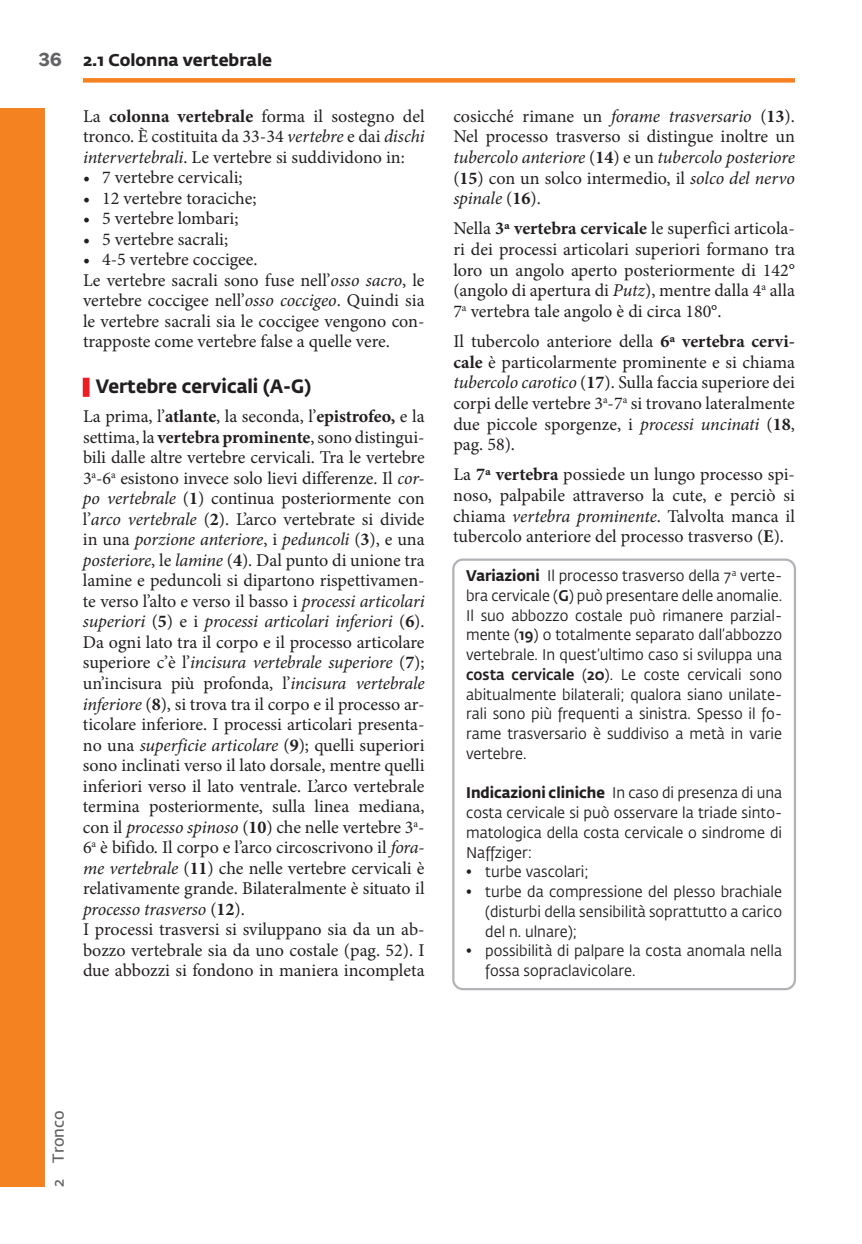
<style>
.page{position:relative;width:862px;height:1244px;background:#fff}
.page>*{position:absolute;margin:0;border:0;box-sizing:border-box;transform-origin:0 0}
.t1{font:700 19.12px "Fedra Sans Pro";color:#231f20;scale:.95 1}
.t2{font:18px/20.5px "Minion Pro";letter-spacing:-.005em;color:#231f20;text-align:justify}
.t3{font:700 16.88px "Fedra Sans Pro";color:#231f20}
.t4{font:600 15.75px "Fedra Sans Pro";color:#636366}
.t5{font:15.3px/19.8px "Fedra Sans Pro";color:#231f20;text-align:justify;scale:.95 1}
.s1{font-family:"Sole Sans";font-weight:600;font-size:20.25px;color:#636366}
.s2{font-weight:700}
.s3{font-style:italic}
.s4{font-weight:500}
</style>
<div class="page">
<div style="left:83px;top:78px;width:711px;height:5px;background:#f58220"></div>
<div style="left:0;top:109px;width:45px;height:1077px;background:#f58220"></div>
<div style="left:452px;top:558px;width:343px;height:432px;border:2px solid #b2b3b7;border-radius:10px"></div>
<div style="left:83px;top:378px;width:6px;height:19px;background:#ee1d23"></div>
<p class="t3" style="left:38px;top:47px;width:235px"><span class="s1">36</span> 2.1 Colonna vertebrale</p>
<p class="t2" style="left:83px;top:106px;width:343px">La <span class="s2">colonna vertebrale</span> forma il sostegno del tronco. È costituita da 33-34 <span class="s3">vertebre</span> e dai <span class="s3">dischi intervertebrali</span>. Le vertebre si suddividono in:</p>
<p class="t2" style="left:83px;top:167px;width:161px">• 7 vertebre cervicali;</p>
<p class="t2" style="left:83px;top:188px;width:175px">• 12 vertebre toraciche;</p>
<p class="t2" style="left:83px;top:208px;width:157px">• 5 vertebre lombari;</p>
<p class="t2" style="left:83px;top:229px;width:147px">• 5 vertebre sacrali;</p>
<p class="t2" style="left:83px;top:249px;width:343px;text-align:left">• 4-5 vertebre coccigee.<br>Le vertebre sacrali sono fuse nell’<span class="s3">osso sacro</span>, le vertebre coccigee nell’<span class="s3">osso coccigeo</span>. Quindi sia le vertebre sacrali sia le coccigee vengono con&shy;trapposte come vertebre false a quelle vere.</p>
<p class="t1" style="left:96px;top:370px;width:228px">Vertebre cervicali (A-G)</p>
<p class="t2" style="left:83px;top:406px;width:343px;text-align:left">La prima, l’<span class="s2">atlante</span>, la seconda, l’<span class="s2">epistrofeo,</span> e la settima, la <span class="s2">vertebra prominente</span>, sono distingui&shy;bili dalle altre vertebre cervicali. Tra le vertebre 3<sup>a</sup>-6<sup>a</sup> esistono invece solo lievi differenze. Il <span class="s3">cor&shy;po vertebrale</span> (<span class="s2">1</span>) continua posteriormente con l’<span class="s3">arco vertebrale</span> (<span class="s2">2</span>). L’arco vertebrate si divide in una <span class="s3">porzione anteriore</span>, i <span class="s3">peduncoli</span> (<span class="s2">3</span>), e una <span class="s3">posteriore</span>, le <span class="s3">lamine</span> (<span class="s2">4</span>). Dal punto di unione tra lamine e peduncoli si dipartono rispettivamen&shy;te verso l’alto e verso il basso i <span class="s3">processi articolari superiori</span> (<span class="s2">5</span>) e i <span class="s3">processi articolari inferiori</span> (<span class="s2">6</span>).<br>Da ogni lato tra il corpo e il processo articolare superiore c’è l’<span class="s3">incisura vertebrale superiore</span> (<span class="s2">7</span>); un’incisura più profonda, l’<span class="s3">incisura vertebrale inferiore</span> (<span class="s2">8</span>), si trova tra il corpo e il processo ar&shy;ticolare inferiore. I processi articolari presenta&shy;no una <span class="s3">superficie articolare</span> (<span class="s2">9</span>); quelli superiori sono inclinati verso il lato dorsale, mentre quelli inferiori verso il lato ventrale. L’arco vertebrale termina posteriormente, sulla linea mediana, con il <span class="s3">processo spinoso</span> (<span class="s2">10</span>) che nelle vertebre 3<sup>a</sup>-6<sup>a</sup> è bifido. Il corpo e l’arco circoscrivono il <span class="s3">fora&shy;me vertebrale</span> (<span class="s2">11</span>) che nelle vertebre cervicali è relativamente grande. Bilateralmente è situato il <span class="s3">processo trasverso</span> (<span class="s2">12</span>).<br>I processi trasversi si sviluppano sia da un ab&shy;bozzo vertebrale sia da uno costale (pag. 52). I due abbozzi si fondono in maniera incompleta</p>
<p class="t2" style="left:453px;top:106px;width:343px">cosicché rimane un <span class="s3">forame trasversario</span> (<span class="s2">13</span>).<br>Nel processo trasverso si distingue inoltre un <span class="s3">tubercolo anteriore</span> (<span class="s2">14</span>) e un <span class="s3">tubercolo posteriore </span>(<span class="s2">15</span>) con un solco intermedio, il <span class="s3">solco del nervo spinale</span> (<span class="s2">16</span>).</p>
<p class="t2" style="left:453px;top:218px;width:343px">Nella <span class="s2">3a vertebra cervicale</span> le superfici articola&shy;ri dei processi articolari superiori formano tra loro un angolo aperto posteriormente di 142° (angolo di apertura di <span class="s3">Putz</span>), mentre dalla 4<sup>a</sup> alla 7<sup>a</sup> vertebra tale angolo è di circa 180°.</p>
<p class="t2" style="left:453px;top:331px;width:343px">Il tubercolo anteriore della <span class="s2">6a vertebra cervi&shy;cale</span> è particolarmente prominente e si chiama <span class="s3">tubercolo carotico</span> (<span class="s2">17</span>). Sulla faccia superiore dei corpi delle vertebre 3<sup>a</sup>-7<sup>a</sup> si trovano lateralmente due piccole sporgenze, i <span class="s3">processi uncinati</span> (<span class="s2">18</span>, pag. 58).</p>
<p class="t2" style="left:453px;top:464px;width:343px">La <span class="s2">7a vertebra</span> possiede un lungo processo spi&shy;noso, palpabile attraverso la cute, e perciò si chiama <span class="s3">vertebra prominente</span>. Talvolta manca il tubercolo anteriore del processo trasverso (<span class="s2">E</span>).</p>
<p class="t5" style="left:466px;top:565px;width:334px"><span class="s2">Variazioni</span> Il processo trasverso della 7<sup>a</sup> verte&shy;bra cervicale (<span class="s4">G</span>) può presentare delle anomalie.<br>Il suo abbozzo costale può rimanere parzial&shy;mente (<span class="s4">19</span>) o totalmente separato dall’abbozzo vertebrale. In quest’ultimo caso si sviluppa una <span class="s4">costa cervicale</span> (<span class="s4">20</span>). Le coste cervicali sono abitualmente bilaterali; qualora siano unilate&shy;rali sono più frequenti a sinistra. Spesso il fo&shy;rame trasversario è suddiviso a metà in varie vertebre.</p>
<p class="t5" style="left:466px;top:782px;width:334px"><span class="s2">Indicazioni cliniche</span> In caso di presenza di una costa cervicale si può osservare la triade sinto&shy;matologica della costa cervicale o sindrome di Naffziger:</p>
<p class="t5" style="left:466px;top:861px;width:130px">• turbe vascolari;</p>
<p class="t5" style="left:485px;top:881px;width:314px;text-indent:-19px">• turbe da compressione del plesso brachiale (disturbi della sensibilità soprattutto a carico del n. ulnare);</p>
<p class="t5" style="left:485px;top:940px;width:314px;text-indent:-19px">• possibilità di palpare la costa anomala nella fossa sopraclavicolare.</p>
<p class="t4" style="left:47px;top:1186px;width:78px;rotate:-90deg">2 Tronco</p>
</div>
